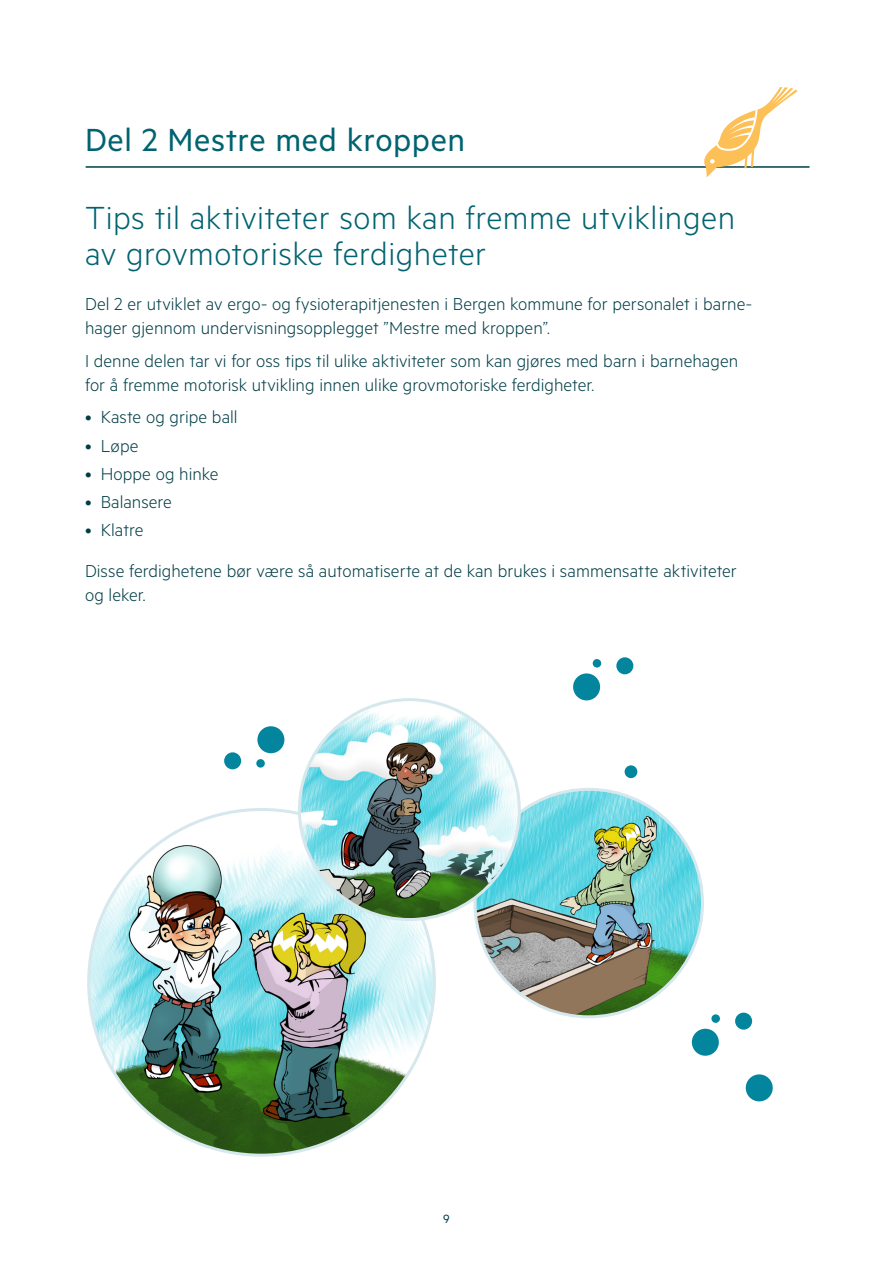
<style>
.page{position:relative;width:893px;height:1263px;background:#fff}
.page>*{position:absolute;margin:0;border:0;box-sizing:border-box;transform-origin:0 0}
.HiB_tekst_Metric_lig{font:300 36px/36px "Metric";letter-spacing:.015em;color:#006370}
.HiB_tekst_Metric_lig-2{font:36px "Metric";letter-spacing:.015em;color:#006370}
.HiB_tekst_Metric_lig-3{font:300 19.5px/24px "Metric";letter-spacing:.005em;color:#003e47}
.t1{font:13.5px "Metric";color:#003e47}
</style>
<div class="page">
<img style="left:89px;top:819px;width:345px;height:334px">
<hr style="left:86px;top:166px;width:723px;height:2px;background:#003e47">
<svg style="left:700px;top:87px;width:97px;height:90px"></svg>
<img style="left:475px;top:789px;width:227px;height:228px;border-radius:114px">
<img style="left:299px;top:700px;width:220px;height:219px;border-radius:110px">
<div style="left:616px;top:657px;width:17px;height:17px;background:#03859d;border-radius:50%"></div>
<div style="left:573px;top:673px;width:27px;height:27px;background:#03859d;border-radius:50%"></div>
<div style="left:593px;top:659px;width:8px;height:8px;background:#03859d;border-radius:50%"></div>
<div style="left:625px;top:765px;width:12px;height:13px;background:#03859d;border-radius:50%"></div>
<div style="left:224px;top:752px;width:17px;height:17px;background:#03859d;border-radius:50%"></div>
<div style="left:257px;top:726px;width:27px;height:27px;background:#03859d;border-radius:50%"></div>
<div style="left:256px;top:759px;width:9px;height:9px;background:#03859d;border-radius:50%"></div>
<div style="left:735px;top:1012px;width:17px;height:18px;background:#03859d;border-radius:50%"></div>
<div style="left:692px;top:1029px;width:27px;height:27px;background:#03859d;border-radius:50%"></div>
<div style="left:746px;top:1074px;width:27px;height:27px;background:#03859d;border-radius:50%"></div>
<div style="left:711px;top:1014px;width:9px;height:9px;background:#03859d;border-radius:50%"></div>
<p class="HiB_tekst_Metric_lig-2" style="left:85px;top:118px;width:381px">Del 2 Mestre med kroppen</p>
<p class="HiB_tekst_Metric_lig" style="left:85px;top:198px;width:651px">Tips til aktiviteter som kan fremme utviklingen av grovmotoriske ferdigheter</p>
<p class="HiB_tekst_Metric_lig-3" style="left:85px;top:291px;width:669px">Del 2 er utviklet av ergo- og fysioterapitjenesten i Bergen kommune for personalet i barne&shy;hager gjennom undervisningsopplegget ”Mestre med kroppen”.</p>
<p class="HiB_tekst_Metric_lig-3" style="left:85px;top:348px;width:655px">I denne delen tar vi for oss tips til ulike aktiviteter som kan gjøres med barn i barnehagen for å fremme motorisk utvikling innen ulike grovmotoriske ferdigheter.</p>
<p class="HiB_tekst_Metric_lig-3" style="left:85px;top:404px;width:154px">• Kaste og gripe ball</p>
<p class="HiB_tekst_Metric_lig-3" style="left:85px;top:433px;width:55px">• Løpe</p>
<p class="HiB_tekst_Metric_lig-3" style="left:85px;top:461px;width:135px">• Hoppe og hinke</p>
<p class="HiB_tekst_Metric_lig-3" style="left:85px;top:489px;width:88px">• Balansere</p>
<p class="HiB_tekst_Metric_lig-3" style="left:85px;top:517px;width:60px">• Klatre</p>
<p class="HiB_tekst_Metric_lig-3" style="left:85px;top:558px;width:653px">Disse ferdighetene bør være så automatiserte at de kan brukes i sammensatte aktiviteter og leker.</p>
<p class="t1" style="left:443px;top:1211px;width:8px">9</p>
</div>
